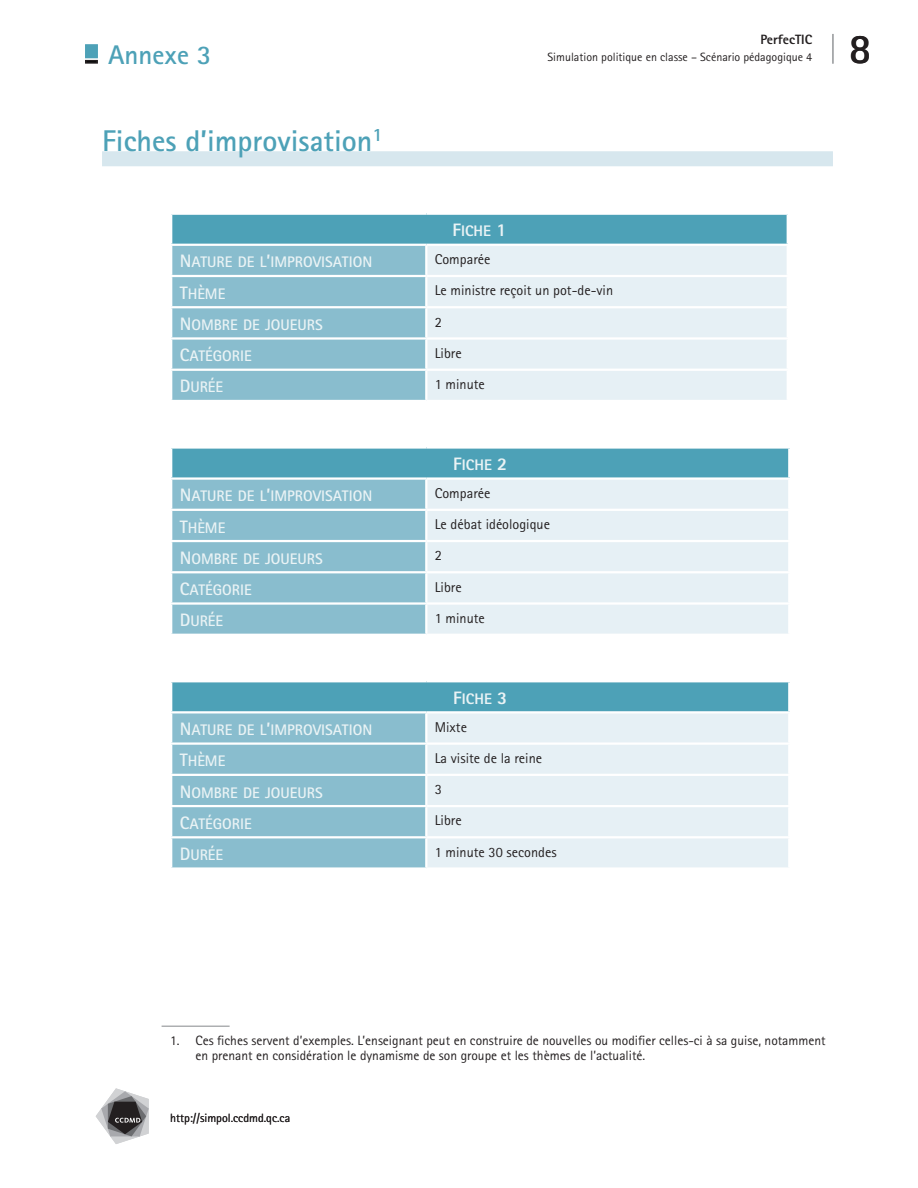
<style>
.page{position:relative;width:918px;height:1188px;background:#fff}
.page>*{position:absolute;margin:0;border:0;box-sizing:border-box;transform-origin:0 0}
.t1{font:700 42px "Rotis Sans Serif";color:#231f20}
._11_Titre_section_su{font:700 30px "Rotis Sans Serif";color:#4da1b7}
.C_section{font:700 27px "Rotis Sans Serif";color:#4da1b7}
._52_sTitre{font:15.3px "Rotis Sans Serif Bold SC850";color:#eaf3f5}
._51_titre{font:15.3px "Rotis Sans Serif Extra Bold SC850";color:#eaf3f5}
._55_tx{font:14.25px "Rotis Sans Serif";color:#231f20}
._31_Note_de_bas_de_p{font:13.5px/15px "Rotis Sans Serif";color:#231f20}
.t2{font:800 13.5px "Rotis Sans Serif";color:#231f20}
.t3{font:12px "Rotis Sans Serif";color:#231f20}
.s1{font-size:18px}
</style>
<div class="page">
<hr style="left:833px;top:34px;width:1px;height:30px;background:#939598">
<svg style="left:96px;top:1088px;width:53px;height:56px"></svg>
<div style="left:85px;top:44px;width:13px;height:14px;background:#4da1b7;border:2px solid #4da1b7"></div>
<div style="left:85px;top:60px;width:13px;height:4px;border:2px solid #231f20"></div>
<div style="left:102px;top:151px;width:731px;height:15px;background:#d7e7ee"></div>
<div style="left:171px;top:214px;width:617px;height:31px;background:#4da1b7"></div>
<div style="left:172px;top:246px;width:253px;height:154px;background:#89bdce"></div>
<div style="left:427px;top:246px;width:360px;height:154px;background:#e6f0f5"></div>
<hr style="left:170px;top:275px;width:256px;height:2px;background:#fff">
<hr style="left:426px;top:275px;width:363px;height:2px;background:#fff">
<hr style="left:170px;top:306px;width:256px;height:2px;background:#fff">
<hr style="left:426px;top:306px;width:363px;height:2px;background:#fff">
<hr style="left:170px;top:337px;width:256px;height:3px;background:#fff">
<hr style="left:426px;top:337px;width:363px;height:3px;background:#fff">
<hr style="left:170px;top:369px;width:256px;height:2px;background:#fff">
<hr style="left:426px;top:369px;width:363px;height:2px;background:#fff">
<hr style="left:170px;top:213px;width:256px;height:2px;background:#fff">
<hr style="left:170px;top:215px;width:2px;height:29px;background:#fff">
<hr style="left:426px;top:213px;width:363px;height:2px;background:#fff">
<hr style="left:787px;top:215px;width:2px;height:29px;background:#fff">
<hr style="left:426px;top:244px;width:363px;height:2px;background:#fff">
<hr style="left:170px;top:244px;width:256px;height:2px;background:#fff">
<div style="left:171px;top:447px;width:618px;height:32px;background:#4da1b7"></div>
<div style="left:172px;top:480px;width:253px;height:154px;background:#89bdce"></div>
<div style="left:427px;top:480px;width:361px;height:154px;background:#e6f0f5"></div>
<hr style="left:170px;top:509px;width:256px;height:2px;background:#fff">
<hr style="left:426px;top:509px;width:364px;height:2px;background:#fff">
<hr style="left:170px;top:540px;width:256px;height:2px;background:#fff">
<hr style="left:426px;top:540px;width:364px;height:2px;background:#fff">
<hr style="left:170px;top:571px;width:256px;height:2px;background:#fff">
<hr style="left:426px;top:571px;width:364px;height:2px;background:#fff">
<hr style="left:170px;top:602px;width:256px;height:3px;background:#fff">
<hr style="left:426px;top:602px;width:364px;height:3px;background:#fff">
<hr style="left:170px;top:446px;width:256px;height:3px;background:#fff">
<hr style="left:170px;top:449px;width:2px;height:28px;background:#fff">
<hr style="left:426px;top:446px;width:364px;height:3px;background:#fff">
<hr style="left:788px;top:449px;width:2px;height:28px;background:#fff">
<hr style="left:426px;top:477px;width:364px;height:3px;background:#fff">
<hr style="left:170px;top:477px;width:256px;height:3px;background:#fff">
<div style="left:171px;top:681px;width:618px;height:31px;background:#4da1b7"></div>
<div style="left:172px;top:713px;width:253px;height:154px;background:#89bdce"></div>
<div style="left:427px;top:713px;width:361px;height:154px;background:#e6f0f5"></div>
<hr style="left:170px;top:742px;width:256px;height:3px;background:#fff">
<hr style="left:426px;top:742px;width:364px;height:3px;background:#fff">
<hr style="left:170px;top:774px;width:256px;height:2px;background:#fff">
<hr style="left:426px;top:774px;width:364px;height:2px;background:#fff">
<hr style="left:170px;top:805px;width:256px;height:2px;background:#fff">
<hr style="left:426px;top:805px;width:364px;height:2px;background:#fff">
<hr style="left:170px;top:836px;width:256px;height:2px;background:#fff">
<hr style="left:426px;top:836px;width:364px;height:2px;background:#fff">
<hr style="left:170px;top:680px;width:256px;height:2px;background:#fff">
<hr style="left:170px;top:682px;width:2px;height:29px;background:#fff">
<hr style="left:426px;top:680px;width:364px;height:2px;background:#fff">
<hr style="left:788px;top:682px;width:2px;height:29px;background:#fff">
<hr style="left:426px;top:711px;width:364px;height:2px;background:#fff">
<hr style="left:170px;top:711px;width:256px;height:2px;background:#fff">
<hr style="left:162px;top:1026px;width:68px;height:1px;background:#939598">
<p class="C_section" style="left:108px;top:38px;width:105px">Annexe 3</p>
<p class="_11_Titre_section_su" style="left:102px;top:122px;width:282px">Fiches d’improvisation<sup>1</sup></p>
<p class="t2" style="left:761px;top:31px;width:53px">PerfecTIC</p>
<p class="t3" style="left:548px;top:50px;width:266px">Simulation politique en classe – Scénario pédagogique 4</p>
<p class="_51_titre" style="left:452px;top:221px;width:56px"><span class="s1">F</span>ICHE <span class="s1">1</span></p>
<p class="_52_sTitre" style="left:180px;top:253px;width:192px"><span class="s1">N</span>ATURE DE L<span class="s1">’</span>IMPROVISATION</p>
<p class="_55_tx" style="left:435px;top:251px;width:57px">Comparée</p>
<p class="_52_sTitre" style="left:180px;top:284px;width:47px"><span class="s1">T</span>HÈME</p>
<p class="_55_tx" style="left:435px;top:282px;width:180px">Le ministre reçoit un pot-de-vin</p>
<p class="_52_sTitre" style="left:180px;top:315px;width:145px"><span class="s1">N</span>OMBRE DE JOUEURS</p>
<p class="_55_tx" style="left:435px;top:313px;width:9px">2</p>
<p class="_52_sTitre" style="left:180px;top:346px;width:73px"><span class="s1">C</span>ATÉGORIE</p>
<p class="_55_tx" style="left:435px;top:345px;width:28px">Libre</p>
<p class="_52_sTitre" style="left:180px;top:378px;width:45px"><span class="s1">D</span>URÉE</p>
<p class="_55_tx" style="left:435px;top:376px;width:52px">1 minute</p>
<p class="_51_titre" style="left:453px;top:455px;width:56px"><span class="s1">F</span>ICHE <span class="s1">2</span></p>
<p class="_52_sTitre" style="left:180px;top:486px;width:192px"><span class="s1">N</span>ATURE DE L<span class="s1">’</span>IMPROVISATION</p>
<p class="_55_tx" style="left:435px;top:485px;width:57px">Comparée</p>
<p class="_52_sTitre" style="left:180px;top:518px;width:47px"><span class="s1">T</span>HÈME</p>
<p class="_55_tx" style="left:435px;top:516px;width:117px">Le débat idéologique</p>
<p class="_52_sTitre" style="left:180px;top:549px;width:145px"><span class="s1">N</span>OMBRE DE JOUEURS</p>
<p class="_55_tx" style="left:435px;top:547px;width:9px">2</p>
<p class="_52_sTitre" style="left:180px;top:580px;width:73px"><span class="s1">C</span>ATÉGORIE</p>
<p class="_55_tx" style="left:435px;top:578px;width:28px">Libre</p>
<p class="_52_sTitre" style="left:180px;top:611px;width:45px"><span class="s1">D</span>URÉE</p>
<p class="_55_tx" style="left:435px;top:610px;width:52px">1 minute</p>
<p class="_51_titre" style="left:453px;top:689px;width:56px"><span class="s1">F</span>ICHE <span class="s1">3</span></p>
<p class="_52_sTitre" style="left:180px;top:720px;width:192px"><span class="s1">N</span>ATURE DE L<span class="s1">’</span>IMPROVISATION</p>
<p class="_55_tx" style="left:435px;top:719px;width:34px">Mixte</p>
<p class="_52_sTitre" style="left:180px;top:751px;width:47px"><span class="s1">T</span>HÈME</p>
<p class="_55_tx" style="left:435px;top:750px;width:109px">La visite de la reine</p>
<p class="_52_sTitre" style="left:180px;top:783px;width:145px"><span class="s1">N</span>OMBRE DE JOUEURS</p>
<p class="_55_tx" style="left:435px;top:781px;width:9px">3</p>
<p class="_52_sTitre" style="left:180px;top:814px;width:73px"><span class="s1">C</span>ATÉGORIE</p>
<p class="_55_tx" style="left:435px;top:812px;width:28px">Libre</p>
<p class="_52_sTitre" style="left:180px;top:845px;width:45px"><span class="s1">D</span>URÉE</p>
<p class="_55_tx" style="left:435px;top:843px;width:123px">1 minute 30 secondes</p>
<h1 class="t1" style="left:849px;top:22px;width:24px">8</h1>
<p class="_31_Note_de_bas_de_p" style="left:196px;top:1033px;width:632px;text-indent:-26px">1. Ces fiches servent d’exemples. L’enseignant peut en construire de nouvelles ou modifier celles-ci à sa guise, notamment en prenant en considération le dynamisme de son groupe et les thèmes de l’actualité.</p>
<p class="t3" style="left:170px;top:1111px;width:122px">http://simpol.ccdmd.qc.ca</p>
</div>
